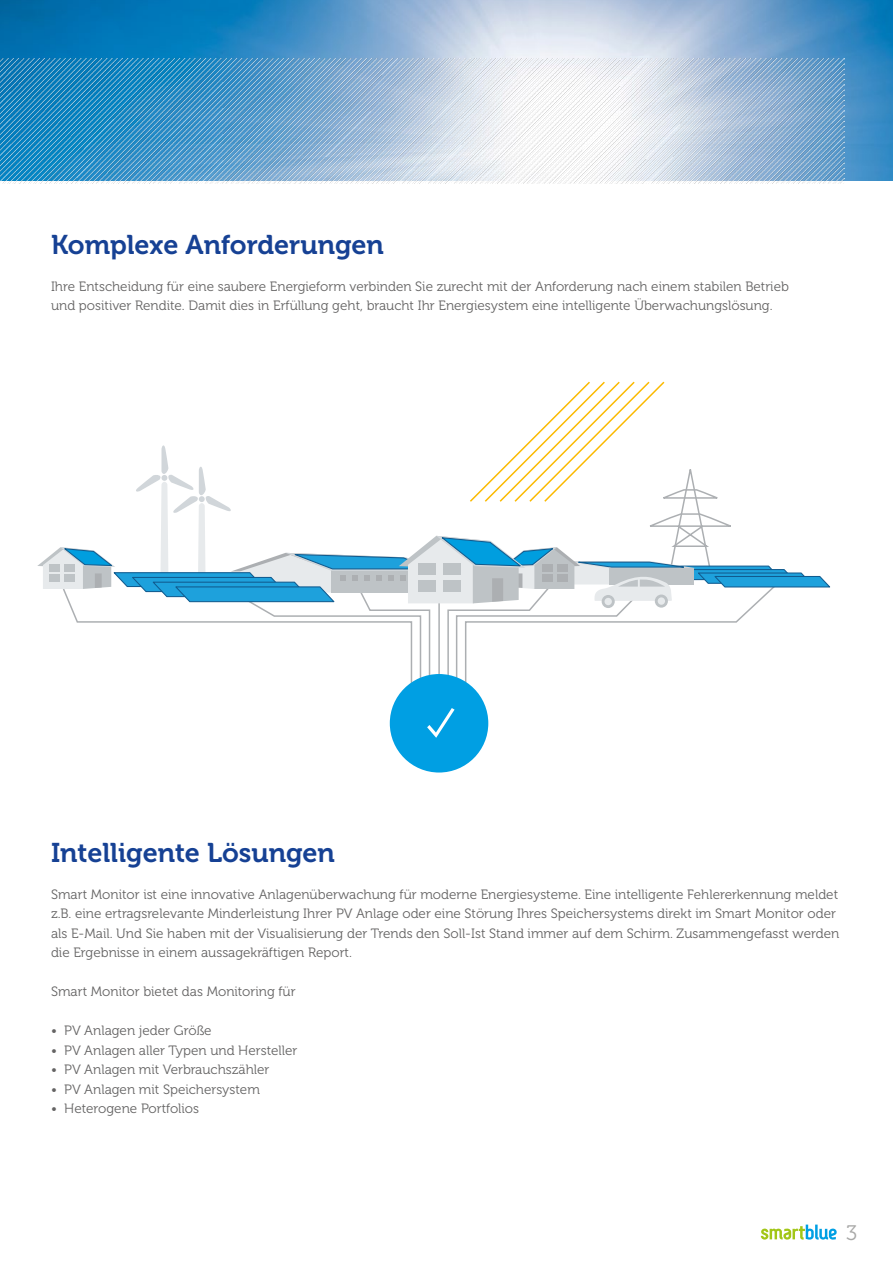
<style>
.page{position:relative;width:893px;height:1263px;background:#fff}
.page>*{position:absolute;margin:0;border:0;box-sizing:border-box;transform-origin:0 0}
.t1{font:27px "Museo 700";color:#164194}
.t2{font:21px "Museo 300";color:#a8a8a7}
.t3{font:13.5px/19.5px "Museo 300";color:#646363}
</style>
<div class="page">
<img style="left:0;top:0;width:893px;height:180px">
<img style="left:0;top:58px;width:845px;height:126px">
<svg style="left:761px;top:1224px;width:76px;height:15px"></svg>
<div style="left:390px;top:674px;width:98px;height:98px;background:#009fe3;border-radius:50%"></div>
<svg style="left:37px;top:381px;width:794px;height:357px"></svg>
<h1 class="t1" style="left:51px;top:230px;width:334px">Komplexe Anforderungen</h1>
<p class="t3" style="left:51px;top:277px;width:739px">Ihre Entscheidung für eine saubere Energieform verbinden Sie zurecht mit der Anforderung nach einem stabilen Betrieb und positiver Rendite. Damit dies in Erfüllung geht, braucht Ihr Energiesystem eine intelligente Überwachungslösung.</p>
<h1 class="t1" style="left:51px;top:838px;width:285px">Intelligente Lösungen</h1>
<p class="t3" style="left:51px;top:885px;width:790px">Smart Monitor ist eine innovative Anlagenüberwachung für moderne Energiesysteme. Eine intelligente Fehlererkennung meldet z.B. eine ertragsrelevante Minderleistung Ihrer PV Anlage oder eine Störung Ihres Speichersystems direkt im Smart Monitor oder als E-Mail. Und Sie haben mit der Visualisierung der Trends den Soll-Ist Stand immer auf dem Schirm. Zusammengefasst werden die Ergebnisse in einem aussagekräftigen Report.</p>
<p class="t3" style="left:51px;top:982px;width:246px">Smart Monitor bietet das Monitoring für</p>
<p class="t3" style="left:51px;top:1021px;width:162px">• PV Anlagen jeder Größe</p>
<p class="t3" style="left:51px;top:1041px;width:248px">• PV Anlagen aller Typen und Hersteller</p>
<p class="t3" style="left:51px;top:1060px;width:220px">• PV Anlagen mit Verbrauchszähler</p>
<p class="t3" style="left:51px;top:1080px;width:210px">• PV Anlagen mit Speichersystem</p>
<p class="t3" style="left:51px;top:1099px;width:149px">• Heterogene Portfolios</p>
<h2 class="t2" style="left:846px;top:1221px;width:13px">3</h2>
</div>
